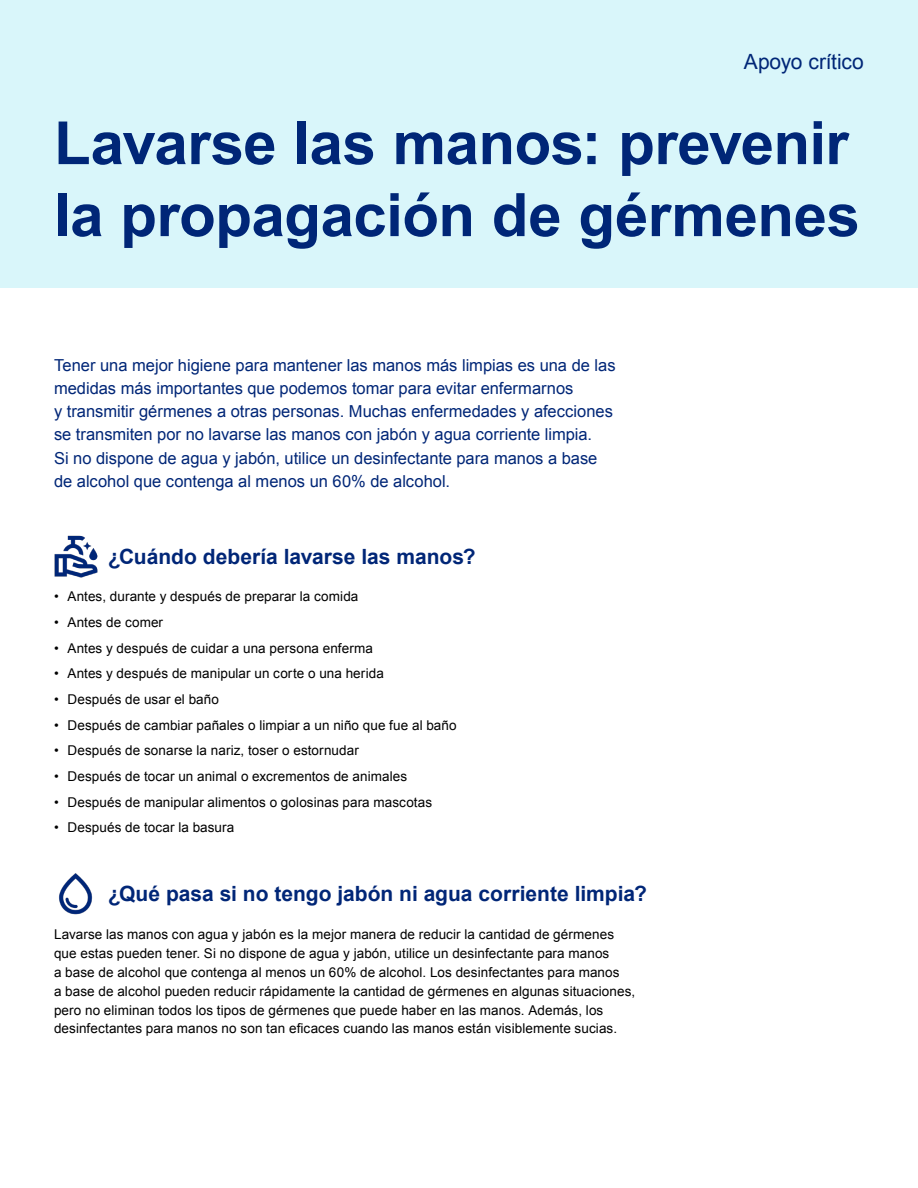
<style>
.page{position:relative;width:918px;height:1188px;background:#fff}
.page>*{position:absolute;margin:0;border:0;box-sizing:border-box;transform-origin:0 0}
.Headline{font:700 60px/72px "Arial";letter-spacing:-.01em;color:#002677}
.Subhead{font:700 21px "Arial";color:#002677}
.Product_label_-_Right_aligned{font:21px "Arial";letter-spacing:-.005em;color:#002677}
.Intro{font:16.5px/23.1px "Arial";color:#002677}
.Arial-Body{font:13.5px/18.9px "Arial";letter-spacing:.005em;color:#000}
</style>
<div class="page">
<div style="left:0;top:0;width:918px;height:287px;background:#d9f6fa"></div>
<img style="left:54px;top:535px;width:44px;height:43px">
<img style="left:59px;top:873px;width:34px;height:42px">
<p class="Product_label_-_Right_aligned" style="left:744px;top:48px;width:122px">Apoyo crítico</p>
<p class="Headline" style="left:54px;top:109px;width:808px">Lavarse las manos: prevenir la propagación de gérmenes</p>
<p class="Intro" style="left:54px;top:354px;width:563px">Tener una mejor higiene para mantener las manos más limpias es una de las medidas más importantes que podemos tomar para evitar enfermarnos<br>y transmitir gérmenes a otras personas. Muchas enfermedades y afecciones se transmiten por no lavarse las manos con jabón y agua corriente limpia.<br>Si no dispone de agua y jabón, utilice un desinfectante para manos a base de alcohol que contenga al menos un 60% de alcohol.</p>
<p class="Subhead" style="left:108px;top:542px;width:369px">¿Cuándo debería lavarse las manos?</p>
<p class="Arial-Body" style="left:54px;top:587px;width:306px">• Antes, durante y después de preparar la comida</p>
<p class="Arial-Body" style="left:54px;top:613px;width:111px">• Antes de comer</p>
<p class="Arial-Body" style="left:54px;top:639px;width:321px">• Antes y después de cuidar a una persona enferma</p>
<p class="Arial-Body" style="left:54px;top:664px;width:331px">• Antes y después de manipular un corte o una herida</p>
<p class="Arial-Body" style="left:54px;top:690px;width:166px">• Después de usar el baño</p>
<p class="Arial-Body" style="left:54px;top:716px;width:404px">• Después de cambiar pañales o limpiar a un niño que fue al baño</p>
<p class="Arial-Body" style="left:54px;top:741px;width:306px">• Después de sonarse la nariz, toser o estornudar</p>
<p class="Arial-Body" style="left:54px;top:767px;width:355px">• Después de tocar un animal o excrementos de animales</p>
<p class="Arial-Body" style="left:54px;top:793px;width:380px">• Después de manipular alimentos o golosinas para mascotas</p>
<p class="Arial-Body" style="left:54px;top:818px;width:182px">• Después de tocar la basura</p>
<p class="Subhead" style="left:108px;top:880px;width:541px">¿Qué pasa si no tengo jabón ni agua corriente limpia?</p>
<p class="Arial-Body" style="left:54px;top:925px;width:583px">Lavarse las manos con agua y jabón es la mejor manera de reducir la cantidad de gérmenes que estas pueden tener. Si no dispone de agua y jabón, utilice un desinfectante para manos<br>a base de alcohol que contenga al menos un 60% de alcohol. Los desinfectantes para manos<br>a base de alcohol pueden reducir rápidamente la cantidad de gérmenes en algunas situaciones, pero no eliminan todos los tipos de gérmenes que puede haber en las manos. Además, los desinfectantes para manos no son tan eficaces cuando las manos están visiblemente sucias.</p>
</div>
